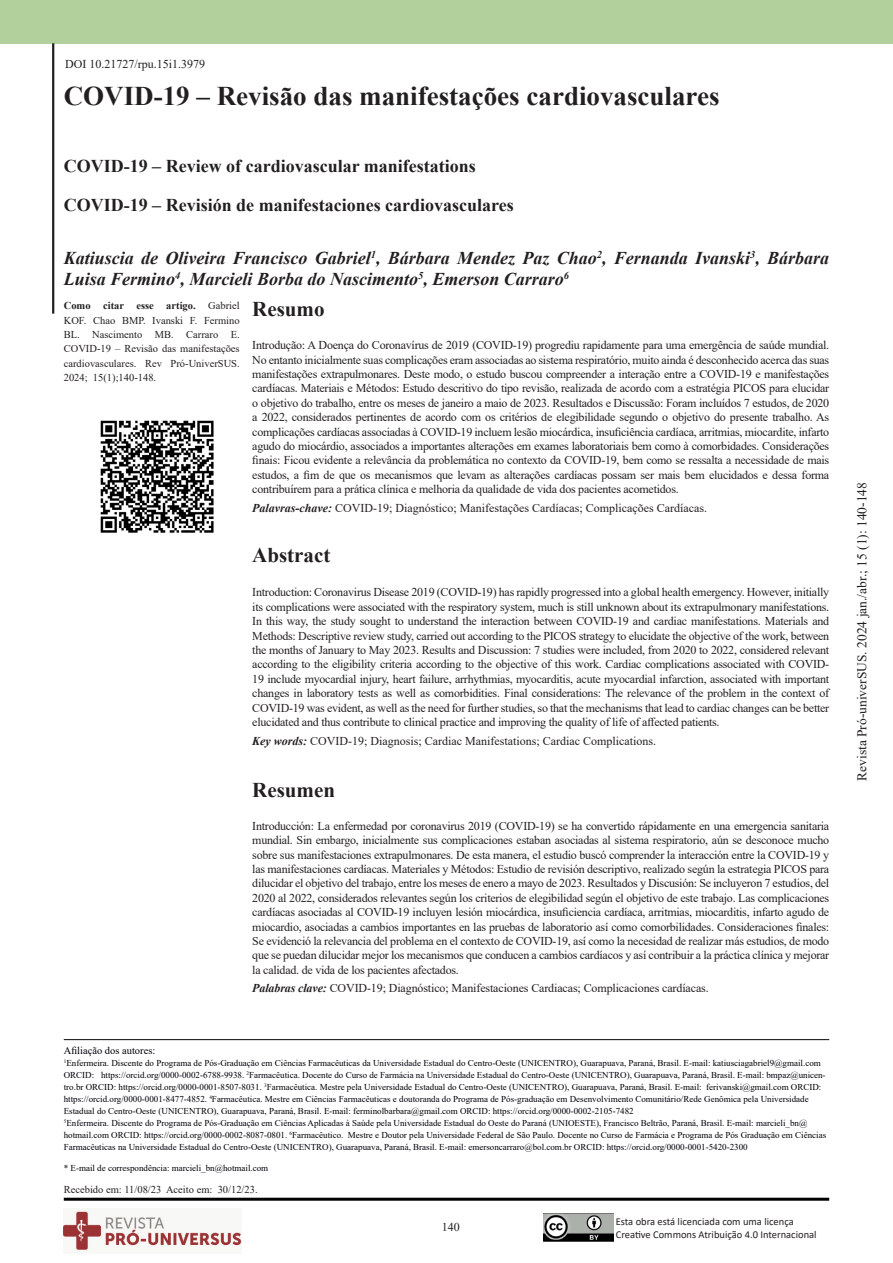
<style>
.page{position:relative;width:893px;height:1263px;background:#fff}
.page>*{position:absolute;margin:0;border:0;box-sizing:border-box;transform-origin:0 0}
.Título_principal__PT{font:700 27px "Times New Roman";color:#231f20}
.t1{font:700 21px "Times New Roman";color:#231f20}
.Autores{font:italic 700 18px/21px "Times New Roman";color:#231f20}
.Título_principal__EN{font:700 18px "Times New Roman";color:#231f20}
.t2{font:13.5px "Times New Roman";color:#231f20}
.resumo_e_abstract{font:12px/14.4px "Times New Roman";letter-spacing:-.01em;color:#231f20;text-align:justify}
.Como_citar_artigo{font:10.5px/14.4px "Times New Roman";color:#231f20;text-align:justify}
.Título_principal__PT-2{font:10.5px "Calibri";color:#231f20}
.Histórico_autor{font:10.5px "Times New Roman";color:#00000a}
.Histórico_autor-2{font:9px/12px "Times New Roman";color:#00000a}
.s1{font-weight:700}
.s2{color:#fff}
.s3{font-weight:700;font-style:italic}
</style>
<div class="page">
<hr style="left:64px;top:1198px;width:765px;height:3px;background:#000">
<div style="left:0;top:0;width:893px;height:43px;background:#b1d09c"></div>
<hr style="left:52px;top:43px;width:2px;height:271px;background:#231f20">
<hr style="left:64px;top:1039px;width:765px;height:1px;background:#231f20">
<img style="left:64px;top:1209px;width:177px;height:42px">
<img style="left:544px;top:1213px;width:69px;height:28px">
<img style="left:100px;top:420px;width:114px;height:113px">
<p class="resumo_e_abstract" style="left:65px;top:56px;width:141px">DOI 10.21727/rpu.15i1.3979</p>
<p class="Título_principal__PT" style="left:64px;top:76px;width:657px">COVID-19 – Revisão das manifestações cardiovasculares</p>
<p class="Título_principal__EN" style="left:64px;top:153px;width:414px">COVID-19 – Review of cardiovascular manifestations</p>
<p class="Título_principal__EN" style="left:64px;top:192px;width:452px">COVID-19 – Revisión de manifestaciones cardiovasculares</p>
<p class="Autores" style="left:64px;top:247px;width:767px">Katiuscia de Oliveira Francisco Gabriel<sup>1</sup>, Bárbara Mendez Paz Chao<sup>2</sup>, Fernanda Ivanski<sup>3</sup>, Bárbara<br>Luisa Fermino<sup>4</sup>, Marcieli Borba do Nascimento<sup>5</sup>, Emerson Carraro<sup>6</sup></p>
<p class="Como_citar_artigo" style="left:64px;top:298px;width:177px"><span class="s1">Como citar esse artigo.</span> Gabriel KOF. Chao BMP. Ivanski F. Fermino BL. Nascimento MB. Carraro E.<br>COVID-19 – Revisão das manifestações cardiovasculares. Rev Pró-UniverSUS.<br><span class="s2">2024; 15(1);140-148.</span></p>
<p class="t1" style="left:252px;top:294px;width:74px">Resumo</p>
<p class="resumo_e_abstract" style="left:252px;top:338px;width:578px">Introdução: A Doença do Coronavírus de 2019 (COVID-19) progrediu rapidamente para uma emergência de saúde mundial.<br>No entanto inicialmente suas complicações eram associadas ao sistema respiratório, muito ainda é desconhecido acerca das suas manifestações extrapulmonares. Deste modo, o estudo buscou compreender a interação entre a COVID-19 e manifestações cardíacas. Materiais e Métodos: Estudo descritivo do tipo revisão, realizada de acordo com a estratégia PICOS para elucidar o objetivo do trabalho, entre os meses de janeiro a maio de 2023. Resultados e Discussão: Foram incluídos 7 estudos, de 2020 a 2022, considerados pertinentes de acordo com os critérios de elegibilidade segundo o objetivo do presente trabalho. As complicações cardíacas associadas à COVID-19 incluem lesão miocárdica, insuficiência cardíaca, arritmias, miocardite, infarto agudo do miocárdio, associados a importantes alterações em exames laboratoriais bem como à comorbidades. Considerações finais: Ficou evidente a relevância da problemática no contexto da COVID-19, bem como se ressalta a necessidade de mais estudos, a fim de que os mecanismos que levam as alterações cardíacas possam ser mais bem elucidados e dessa forma contribuírem para a prática clínica e melhoria da qualidade de vida dos pacientes acometidos.</p>
<p class="resumo_e_abstract" style="left:252px;top:500px;width:456px"><span class="s3">Palavras-chave:</span> COVID-19; Diagnóstico; Manifestações Cardíacas; Complicações Cardíacas.</p>
<p class="t1" style="left:252px;top:539px;width:80px">Abstract</p>
<p class="resumo_e_abstract" style="left:252px;top:585px;width:578px">Introduction: Coronavirus Disease 2019 (COVID-19) has rapidly progressed into a global health emergency. However, initially its complications were associated with the respiratory system, much is still unknown about its extrapulmonary manifestations.<br>In this way, the study sought to understand the interaction between COVID-19 and cardiac manifestations. Materials and Methods: Descriptive review study, carried out according to the PICOS strategy to elucidate the objective of the work, between the months of January to May 2023. Results and Discussion: 7 studies were included, from 2020 to 2022, considered relevant according to the eligibility criteria according to the objective of this work. Cardiac complications associated with COVID-19 include myocardial injury, heart failure, arrhythmias, myocarditis, acute myocardial infarction, associated with important changes in laboratory tests as well as comorbidities. Final considerations: The relevance of the problem in the context of COVID-19 was evident, as well as the need for further studies, so that the mechanisms that lead to cardiac changes can be better elucidated and thus contribute to clinical practice and improving the quality of life of affected patients.</p>
<p class="resumo_e_abstract" style="left:252px;top:733px;width:405px"><span class="s3">Key words:</span> COVID-19; Diagnosis; Cardiac Manifestations; Cardiac Complications.</p>
<p class="t1" style="left:252px;top:774px;width:84px">Resumen</p>
<p class="resumo_e_abstract" style="left:252px;top:818px;width:578px">Introducción: La enfermedad por coronavirus 2019 (COVID-19) se ha convertido rápidamente en una emergencia sanitaria mundial. Sin embargo, inicialmente sus complicaciones estaban asociadas al sistema respiratorio, aún se desconoce mucho sobre sus manifestaciones extrapulmonares. De esta manera, el estudio buscó comprender la interacción entre la COVID-19 y las manifestaciones cardíacas. Materiales y Métodos: Estudio de revisión descriptivo, realizado según la estrategia PICOS para dilucidar el objetivo del trabajo, entre los meses de enero a mayo de 2023. Resultados y Discusión: Se incluyeron 7 estudios, del 2020 al 2022, considerados relevantes según los criterios de elegibilidad según el objetivo de este trabajo. Las complicaciones cardíacas asociadas al COVID-19 incluyen lesión miocárdica, insuficiencia cardíaca, arritmias, miocarditis, infarto agudo de miocardio, asociadas a cambios importantes en las pruebas de laboratorio así como comorbilidades. Consideraciones finales:<br>Se evidenció la relevancia del problema en el contexto de COVID-19, así como la necesidad de realizar más estudios, de modo que se puedan dilucidar mejor los mecanismos que conducen a cambios cardíacos y así contribuir a la práctica clínica y mejorar la calidad. de vida de los pacientes afectados.</p>
<p class="resumo_e_abstract" style="left:252px;top:981px;width:458px"><span class="s3">Palabras clave:</span> COVID-19; Diagnóstico; Manifestaciones Cardiacas; Complicaciones cardíacas.</p>
<p class="Histórico_autor" style="left:64px;top:1043px;width:93px">Afiliação dos autores:</p>
<p class="Histórico_autor-2" style="left:64px;top:1056px;width:763px"><sup>1</sup>Enfermeira. Discente do Programa de Pós-Graduação em Ciências Farmacêuticas da Universidade Estadual do Centro-Oeste (UNICENTRO), Guarapuava, Paraná, Brasil. E-mail: katiusciagabriel9@gmail.com ORCID: https://orcid.org/0000-0002-6788-9938. <sup>2</sup>Farmacêutica. Docente do Curso de Farmácia na Universidade Estadual do Centro-Oeste (UNICENTRO), Guarapuava, Paraná, Brasil. E-mail: bmpaz@unicen&shy;tro.br ORCID: https://orcid.org/0000-0001-8507-8031. <sup>3</sup>Farmacêutica. Mestre pela Universidade Estadual do Centro-Oeste (UNICENTRO), Guarapuava, Paraná, Brasil. E-mail: ferivanski@gmail.com ORCID: https://orcid.org/0000-0001-8477-4852. <sup>4</sup>Farmacêutica. Mestre em Ciências Farmacêuticas e doutoranda do Programa de Pós-graduação em Desenvolvimento Comunitário/Rede Genômica pela Universidade Estadual do Centro-Oeste (UNICENTRO), Guarapuava, Paraná, Brasil. E-mail: ferminolbarbara@gmail.com ORCID: https://orcid.org/0000-0002-2105-7482</p>
<p class="Histórico_autor-2" style="left:64px;top:1116px;width:764px"><sup>5</sup>Enfermeira. Discente do Programa de Pós-Graduação em Ciências Aplicadas à Saúde pela Universidade Estadual do Oeste do Paraná (UNIOESTE), Francisco Beltrão, Paraná, Brasil. E-mail: marcieli_bn@ hotmail.com ORCID: https://orcid.org/0000-0002-8087-0801. <sup>6</sup>Farmacêutico. Mestre e Doutor pela Universidade Federal de São Paulo. Docente no Curso de Farmácia e Programa de Pós Graduação em Ciências<br>Farmacêuticas na Universidade Estadual do Centro-Oeste (UNICENTRO), Guarapuava, Paraná, Brasil. E-mail: emersoncarraro@bol.com.br ORCID: https://orcid.org/0000-0001-5420-2300</p>
<p class="Histórico_autor-2" style="left:64px;top:1162px;width:206px">* E-mail de correspondência: marcieli_bn@hotmail.com</p>
<p class="Como_citar_artigo" style="left:64px;top:1182px;width:195px">Recebido em: 11/08/23 Aceito em: 30/12/23.</p>
<p class="resumo_e_abstract" style="left:442px;top:1219px;width:19px">140</p>
<p class="Título_principal__PT-2" style="left:616px;top:1214px;width:179px">Esta obra está licenciada com uma licença</p>
<p class="Título_principal__PT-2" style="left:616px;top:1227px;width:202px">Creative Commons Atribuição 4.0 Internacional</p>
<p class="t2" style="left:852px;top:781px;width:300px;rotate:-90deg">Revista Pró-univerSUS. 2024 jan./abr.; 15 (1): 140-148</p>
</div>
